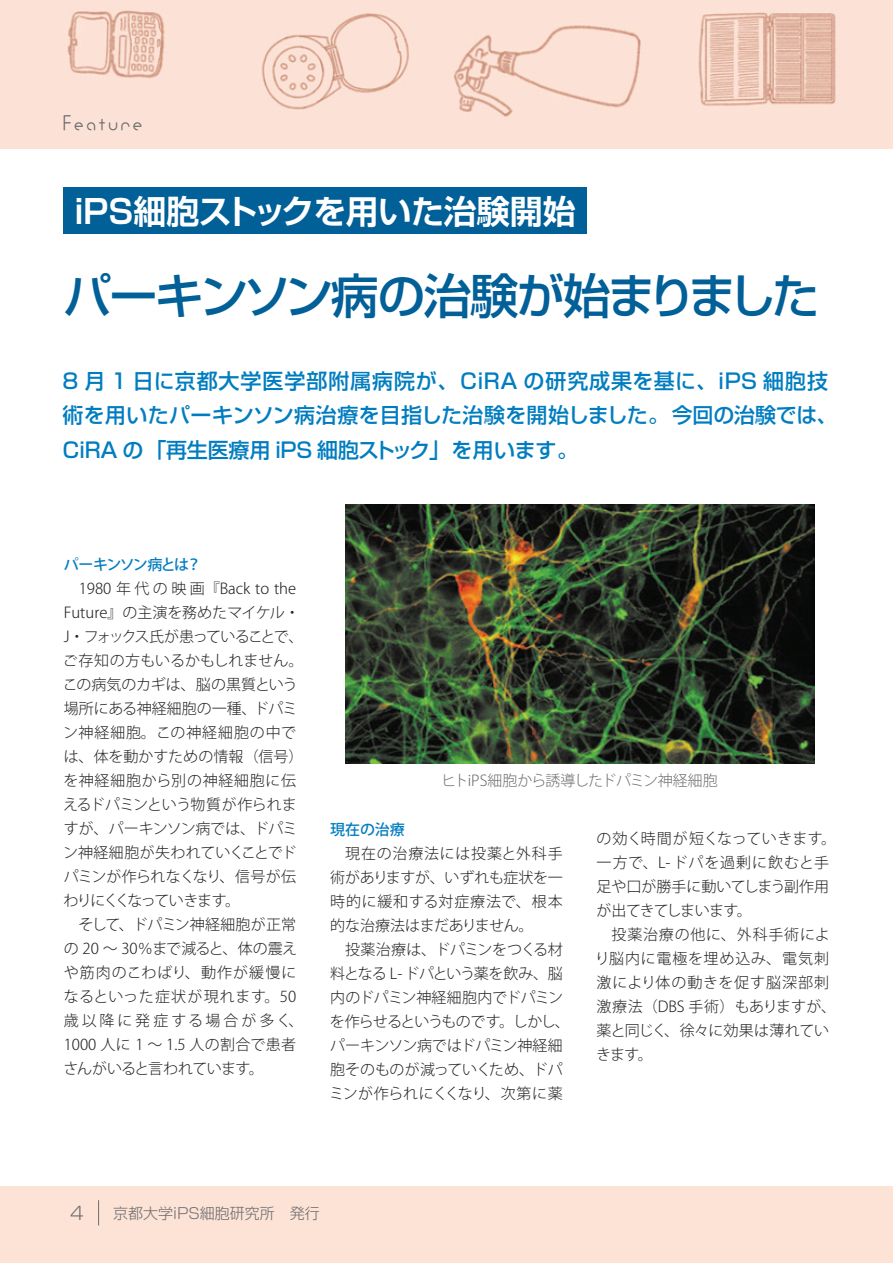
<style>
.page{position:relative;width:893px;height:1263px;background:#fff}
.page>*{position:absolute;margin:0;border:0;box-sizing:border-box;transform-origin:0 0}
.t1{font:500 48px "Shin Go Pro";letter-spacing:-.06em;color:#016098}
.t2{font:700 33px "Shin Go Pro De";letter-spacing:-.005em;color:#fff}
.t3{font:22.5px "Ci RA Font Light";letter-spacing:.13em;color:#6c6d70}
.t4{font:500 21px/34.5px "Shin Go Pro";letter-spacing:.005em;color:#007dc0}
.t5{font:300 18px "Shin Go Pro";color:#6c6d70}
.t6{font:300 15px/24px "Koz Go Pr 6 N";color:#231f20}
.t7{font:300 15px/24px "Koz Go Pr 6 N";letter-spacing:-.02em;color:#231f20;text-align:center}
.t8{font:300 15px/24px "Koz Go Pr 6 N";letter-spacing:.035em;color:#231f20}
.t9{font:300 15px "Koz Go Pr 6 N";letter-spacing:-.02em;color:#6c6d70}
.t10{font:300 15px "Shin Go Pro";color:#6c6d70}
.t11{font:500 15px "Koz Go Pr 6 N";letter-spacing:-.1em;color:#007dc0}
.t12{font:500 15px "Koz Go Pr 6 N";letter-spacing:-.04em;color:#007dc0}
</style>
<div class="page">
<div style="left:0;top:1186px;width:893px;height:77px;background:#fde2d6"></div>
<img style="left:0;top:0;width:893px;height:149px">
<svg style="left:98px;top:1200px;width:1px;height:25px"></svg>
<div style="left:64px;top:187px;width:523px;height:47px;background:#016098"></div>
<img style="left:345px;top:504px;width:469px;height:259px">
<h3 class="t3" style="left:64px;top:115px;width:80px">Feature</h3>
<h2 class="t2" style="left:75px;top:184px;width:503px">iPS細胞ストックを用いた治験開始</h2>
<h1 class="t1" style="left:64px;top:257px;width:757px">パーキンソン病の治験が始まりました</h1>
<h3 class="t4" style="left:63px;top:361px;width:776px">8 月 1 日に京都大学医学部附属病院が、CiRA の研究成果を基に、iPS 細胞技術を用いたパーキンソン病治療を目指した治験を開始しました。今回の治験では、<br>CiRA の「再生医療用 iPS 細胞ストック」を用います。</h3>
<p class="t11" style="left:64px;top:556px;width:139px">パーキンソン病とは？</p>
<p class="t6" style="left:63px;top:577px;width:242px;text-indent:16px">1980 年代の映画『Back to the<br>Future』の主演を務めたマイケル・<br>J・フォックス氏が患っていることで、ご存知の方もいるかもしれません。この病気のカギは、脳の黒質という場所にある神経細胞の一種、ドパミン神経細胞。この神経細胞の中では、体を動かすための情報（信号）を神経細胞から別の神経細胞に伝えるドパミンという物質が作られますが、パーキンソン病では、ドパミン神経細胞が失われていくことでドパミンが作られなくなり、信号が伝わりにくくなっていきます。</p>
<p class="t6" style="left:63px;top:913px;width:242px;text-indent:15px">そして、ドパミン神経細胞が正常の 20 ～ 30％まで減ると、体の震えや筋肉のこわばり、動作が緩慢になるといった症状が現れます。50歳以降に発症する場合が多く、<br>1000 人に 1 ～ 1.5 人の割合で患者さんがいると言われています。</p>
<p class="t9" style="left:442px;top:771px;width:278px">ヒトiPS細胞から誘導したドパミン神経細胞</p>
<p class="t12" style="left:330px;top:821px;width:76px">現在の治療</p>
<p class="t6" style="left:330px;top:842px;width:234px;text-align:justify;text-indent:15px">現在の治療法には投薬と外科手術がありますが、いずれも症状を一時的に緩和する対症療法で、根本的な治療法はまだありません。</p>
<p class="t7" style="left:329px;top:938px;width:242px">投薬治療は、ドパミンをつくる材<br>料となる L- ドパという薬を飲み、脳内のドパミン神経細胞内でドパミンを作らせるというものです。しかし、パーキンソン病ではドパミン神経細胞そのものが減っていくため、ドパミンが作られにくくなり、次第に薬</p>
<p class="t6" style="left:597px;top:827px;width:241px">の効く時間が短くなっていきます。一方で、L-ドパを過剰に飲むと手足や口が勝手に動いてしまう副作用が出てきてしまいます。</p>
<p class="t8" style="left:595px;top:923px;width:243px;text-indent:17px">投薬治療の他に、外科手術により脳内に電極を埋め込み、電気刺激により体の動きを促す脳深部刺激療法（DBS 手術）もありますが、薬と同じく、徐々に効果は薄れていきます。</p>
<p class="t5" style="left:70px;top:1198px;width:15px">4</p>
<p class="t10" style="left:113px;top:1201px;width:208px">京都大学iPS細胞研究所　発行</p>
</div>
